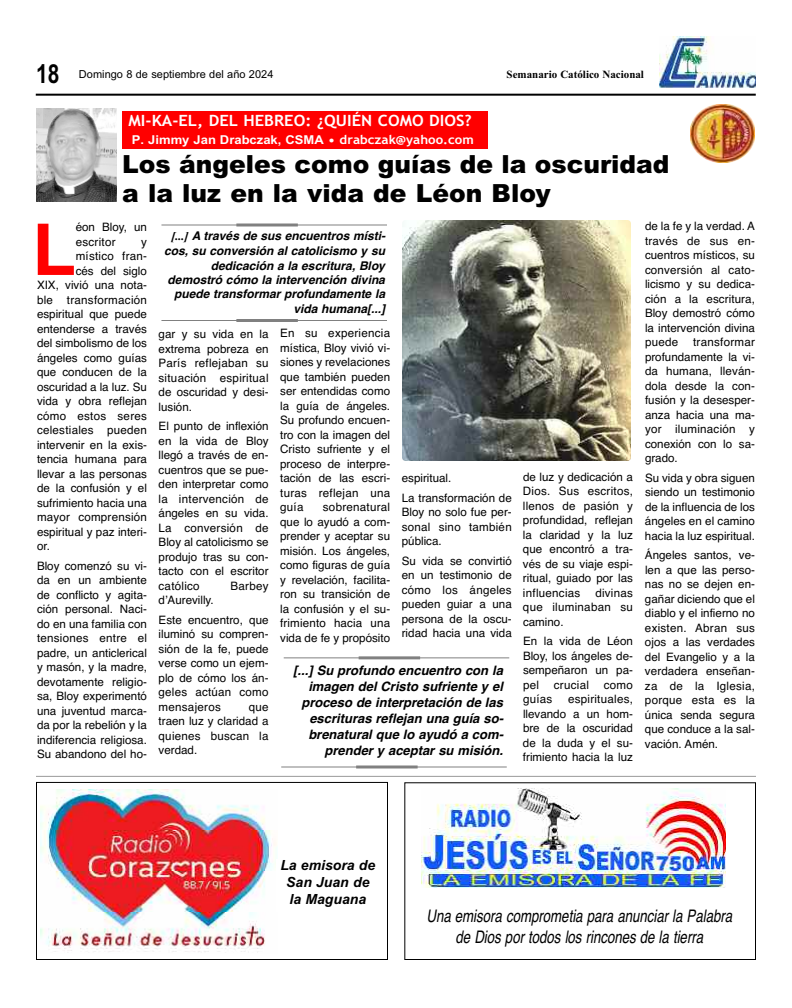
<style>
.page{position:relative;width:792px;height:1008px;background:#fff}
.page>*{position:absolute;margin:0;border:0;box-sizing:border-box;transform-origin:0 0}
.t1{font:700 71.2px "Helvetica";color:#f00}
.t2{font:700 26.2px "Arial";color:#000;scale:.8 1}
.t3{font:900 25px/29px "Arial";color:#000}
.t4{font:italic 17.4px/20.8px "Helvetica";color:#000;text-align:center;scale:.76 1}
.t5{font:700 15.6px "Trebuchet MS";color:#fff;scale:1.07 1}
.t6{font:italic 700 14px/16.8px "Arial";color:#000;text-align:center}
.t7{font:italic 700 13px/16px "Helvetica";color:#000;text-align:right}
.t8{font:700 12.2px "Arial";color:#fff;scale:1.07 1}
.t9{font:italic 700 12px/14.5px "Helvetica";color:#000;text-align:right}
.t10{font:11.6px/14.5px "Helvetica";color:#000;text-align:justify}
.t11{font:11.6px/14.5px "Helvetica";letter-spacing:.02em;color:#000}
.t12{font:11px "Arial";color:#000}
.t13{font:700 11px "Times New Roman";color:#000}
.s1{font-family:"Trebuchet MS";font-size:12.4px}
.s2{font-family:"Times New Roman"}
</style>
<div class="page">
<hr style="left:36px;top:94px;width:720px;height:2px;background:#000">
<img style="left:659px;top:36px;width:97px;height:52px">
<div style="left:122px;top:111px;width:366px;height:38px;background:#f00"></div>
<img style="left:36px;top:108px;width:81px;height:94px">
<img style="left:690px;top:105px;width:64px;height:58px">
<img style="left:41px;top:789px;width:235px;height:164px">
<div style="left:36px;top:782px;width:352px;height:178px;border:1px solid #000"></div>
<div style="left:404px;top:782px;width:352px;height:178px;border:1px solid #000"></div>
<img style="left:422px;top:788px;width:303px;height:100px">
<hr style="left:36px;top:776px;width:720px;height:1px;background:#999">
<hr style="left:284px;top:657px;width:225px;height:1px;background:#808080">
<hr style="left:359px;top:656px;width:61px;height:3px;background:#808080">
<hr style="left:281px;top:766px;width:226px;height:2px;background:#808080">
<img style="left:402px;top:220px;width:229px;height:241px;border-radius:4px">
<hr style="left:161px;top:320px;width:226px;height:1px;background:#808080">
<hr style="left:236px;top:319px;width:62px;height:3px;background:#808080">
<hr style="left:161px;top:224px;width:226px;height:2px;background:#808080">
<h2 class="t2" style="left:36px;top:58px;width:31px">18</h2>
<p class="t12" style="left:79px;top:68px;width:196px">Domingo 8 de septiembre del año 2024</p>
<p class="t13" style="left:507px;top:67px;width:139px">Semanario Católico Nacional</p>
<h3 class="t5" style="left:129px;top:111px;width:322px">MI-KA-EL, DEL HEBREO: ¿QUIÉN COMO DIOS?</h3>
<p class="t8" style="left:132px;top:132px;width:321px">P. Jimmy Jan Drabczak, CSMA <span class="s1">• drabczak@yahoo.com</span></p>
<h3 class="t3" style="left:122px;top:150px;width:549px">Los ángeles como guías de la oscuridad a la luz en la vida de Léon Bloy</h3>
<h1 class="t1" style="left:32px;top:209px;width:45px">L</h1>
<p class="t11" style="left:76px;top:220px;width:73px">éon Bloy, un escritor</p>
<p class="t10" style="left:141px;top:235px;width:7px">y</p>
<p class="t11" style="left:76px;top:249px;width:73px">místico fran-</p>
<p class="t10" style="left:76px;top:264px;width:73px">cés del siglo</p>
<p class="t10" style="left:37px;top:278px;width:112px">XIX, vivió una nota-</p>
<p class="t11" style="left:37px;top:293px;width:111px">ble transformación</p>
<p class="t10" style="left:37px;top:307px;width:112px">espiritual que puede</p>
<p class="t10" style="left:37px;top:322px;width:112px">entenderse a través</p>
<p class="t10" style="left:37px;top:336px;width:111px">del simbolismo de los</p>
<p class="t10" style="left:37px;top:351px;width:112px">ángeles como guías</p>
<p class="t10" style="left:37px;top:365px;width:112px">que conducen de la</p>
<p class="t10" style="left:37px;top:380px;width:112px">oscuridad a la luz. Su</p>
<p class="t10" style="left:37px;top:394px;width:112px">vida y obra reflejan</p>
<p class="t11" style="left:37px;top:409px;width:111px">cómo estos seres</p>
<p class="t11" style="left:37px;top:423px;width:111px">celestiales pueden</p>
<p class="t10" style="left:37px;top:438px;width:112px">intervenir en la exis-</p>
<p class="t10" style="left:37px;top:452px;width:112px">tencia humana para</p>
<p class="t10" style="left:37px;top:467px;width:112px">llevar a las personas</p>
<p class="t10" style="left:37px;top:481px;width:112px">de la confusión y el</p>
<p class="t10" style="left:37px;top:496px;width:112px">sufrimiento hacia una</p>
<p class="t11" style="left:37px;top:510px;width:111px">mayor comprensión</p>
<p class="t10" style="left:37px;top:525px;width:112px">espiritual y paz interi-</p>
<p class="t10" style="left:37px;top:539px;width:14px">or.</p>
<p class="t10" style="left:37px;top:559px;width:112px">Bloy comenzó su vi&shy;da en un ambiente de conflicto y agita&shy;ción personal. Naci&shy;do en una familia con tensiones entre el padre, un anticlerical y masón, y la madre, devotamente religio&shy;sa, Bloy experimentó una juventud marca&shy;da por la rebelión y la indiferencia religiosa.<br>Su abandono del ho-</p>
<p class="t9" style="left:164px;top:229px;width:223px"><span class="s2">[...]</span> A través de sus encuentros místi&shy;cos, su conversión al catolicismo y su dedicación a la escritura, Bloy demostró cómo la intervención divina puede transformar profundamente la vida humana[...]</p>
<p class="t10" style="left:159px;top:327px;width:112px">gar y su vida en la extrema pobreza en París reflejaban su situación espiritual de oscuridad y desi&shy;lusión.</p>
<p class="t10" style="left:159px;top:419px;width:112px">El punto de inflexión en la vida de Bloy llegó a través de en&shy;cuentros que se pue&shy;den interpretar como la intervención de ángeles en su vida.<br>La conversión de Bloy al catolicismo se produjo tras su con&shy;tacto con el escritor católico</p>
<p class="t10" style="left:231px;top:578px;width:40px">Barbey</p>
<p class="t10" style="left:159px;top:590px;width:112px;line-height:19.5px">d’Aurevilly.<br>Este encuentro, que</p>
<p class="t10" style="left:159px;top:627px;width:112px">iluminó su compren&shy;sión de la fe, puede verse como un ejem&shy;plo de cómo los án&shy;geles actúan como mensajeros</p>
<p class="t10" style="left:159px;top:699px;width:112px;text-indent:90px">que traen luz y claridad a quienes buscan la verdad.</p>
<p class="t10" style="left:280px;top:326px;width:112px">En su experiencia mística, Bloy vivió vi&shy;siones y revelaciones que también pueden ser entendidas como la guía de ángeles.<br>Su profundo encuen&shy;tro con la imagen del Cristo sufriente y el proceso de interpre&shy;tación de las escri&shy;turas reflejan una guía</p>
<p class="t10" style="left:280px;top:500px;width:112px;text-indent:43px">sobrenatural que lo ayudó a com&shy;prender y aceptar su misión. Los ángeles, como figuras de guía y revelación, facilita&shy;ron su transición de la confusión y el su&shy;frimiento hacia una vida de fe y propósito</p>
<p class="t10" style="left:402px;top:468px;width:112px;line-height:19.5px">espiritual.<br>La transformación de</p>
<p class="t10" style="left:402px;top:505px;width:112px">Bloy no solo fue per&shy;sonal sino también pública.</p>
<p class="t10" style="left:402px;top:553px;width:112px">Su vida se convirtió en un testimonio de cómo los ángeles pueden guiar a una persona de la oscu&shy;ridad hacia una vida</p>
<p class="t7" style="left:293px;top:662px;width:212px">[...] Su profundo encuentro con la imagen del Cristo sufriente y el proceso de interpretación de las escrituras reflejan una guía so&shy;brenatural que lo ayudó a com&shy;prender y aceptar su misión.</p>
<p class="t10" style="left:523px;top:469px;width:112px">de luz y dedicación a Dios. Sus escritos, llenos de pasión y profundidad, reflejan la claridad y la luz que encontró a tra&shy;vés de su viaje espi&shy;ritual, guiado por las influencias</p>
<p class="t10" style="left:523px;top:585px;width:112px;text-indent:72px">divinas que iluminaban su camino.</p>
<p class="t10" style="left:523px;top:634px;width:112px">En la vida de Léon Bloy, los ángeles de&shy;sempeñaron un pa&shy;pel</p>
<p class="t11" style="left:554px;top:677px;width:37px">crucial</p>
<p class="t10" style="left:604px;top:677px;width:31px">como</p>
<p class="t10" style="left:523px;top:692px;width:31px">guías</p>
<p class="t10" style="left:523px;top:692px;width:112px;text-indent:45px">espirituales, llevando a un hom&shy;bre de la oscuridad de la duda y el su&shy;frimiento hacia la luz</p>
<p class="t10" style="left:645px;top:219px;width:112px">de la fe y la verdad. A través de sus en&shy;cuentros místicos, su conversión al cato&shy;licismo y su dedica&shy;ción a la escritura, Bloy demostró cómo la intervención divina puede</p>
<p class="t10" style="left:645px;top:335px;width:112px;text-indent:48px">transformar profundamente la vi&shy;da humana, lleván&shy;dola desde la con&shy;fusión y la desesper&shy;anza hacia una ma&shy;yor iluminación y conexión con lo sa&shy;grado.</p>
<p class="t10" style="left:645px;top:470px;width:112px">Su vida y obra siguen siendo un testimonio de la influencia de los ángeles en el camino hacia la luz espiritual.</p>
<p class="t10" style="left:645px;top:548px;width:112px">Ángeles santos, ve&shy;len a que las perso&shy;nas no se dejen en&shy;gañar diciendo que el diablo y el infierno no existen. Abran sus ojos a las verdades del Evangelio y a la verdadera enseñan&shy;za de la Iglesia, porque esta es la única senda segura que conduce a la sal&shy;vación. Amén.</p>
<p class="t6" style="left:280px;top:857px;width:96px">La emisora de<br>San Juan de la Maguana</p>
<h3 class="t4" style="left:426px;top:905px;width:404px">Una emisora comprometia para anunciar la Palabra de Dios por todos los rincones de la tierra</h3>
</div>
